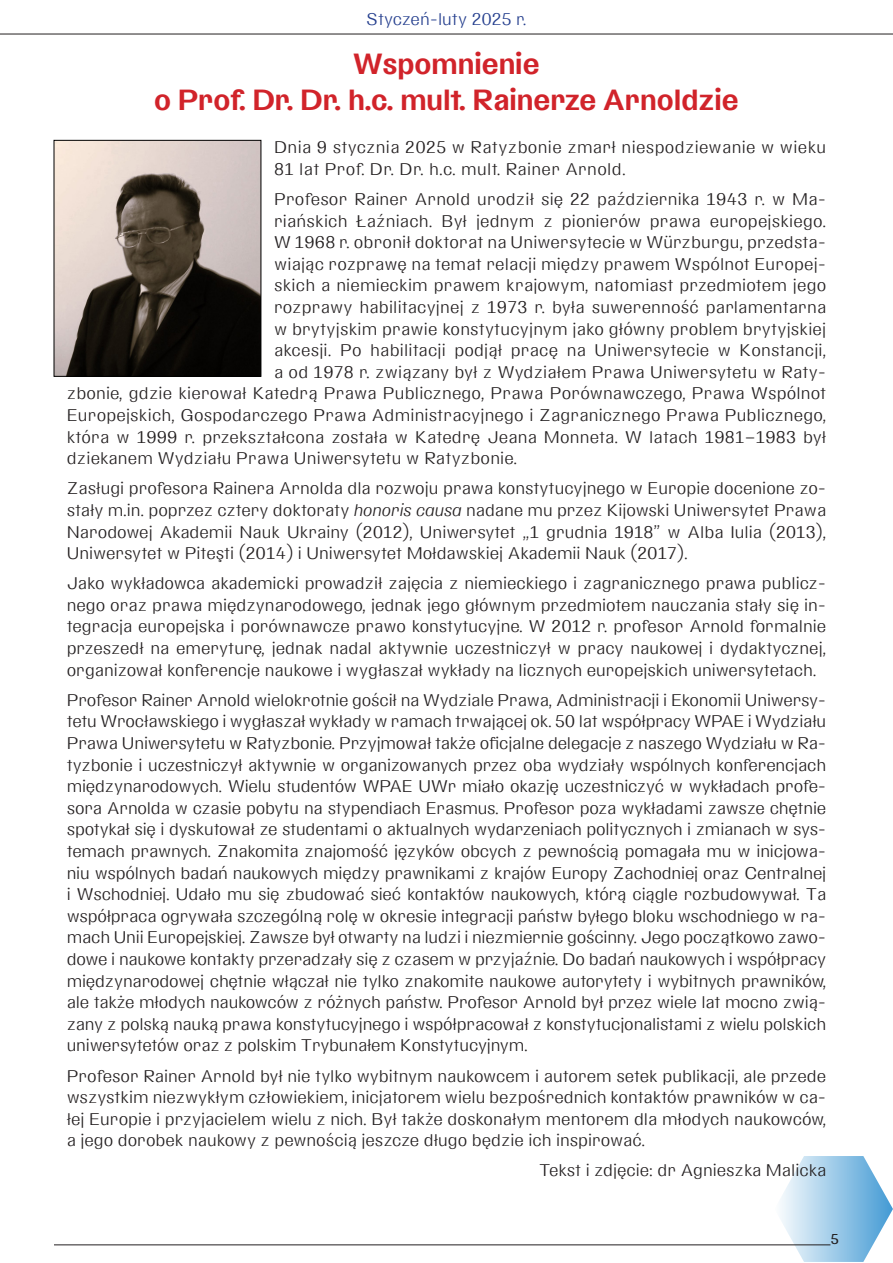
<style>
.page{position:relative;width:893px;height:1263px;background:#fff}
.page>*{position:absolute;margin:0;border:0;box-sizing:border-box;transform-origin:0 0}
.Tytuł{font:600 30px/36px "Leopoldina";color:#d1232a;text-align:center}
._01_tekst_glowny{font:100 18px/21.6px "Leopoldina";letter-spacing:.01em;color:#231f20;text-align:justify}
.t1{font:100 18px "Leopoldina";color:#253f8e}
.t2{font:300 15px "Leopoldina";color:#231f20}
.s1{font-style:italic}
</style>
<div class="page">
<hr style="left:0;top:34px;width:893px;height:1px;background:#231f20">
<svg style="left:774px;top:1156px;width:119px;height:106px"></svg>
<hr style="left:54px;top:1244px;width:776px;height:1px;background:#231f20">
<img style="left:56px;top:142px;width:203px;height:233px">
<div style="left:54px;top:140px;width:207px;height:237px;border:1px solid #000"></div>
<p class="t1" style="left:366px;top:7px;width:162px">Styczeń-luty 2025 r.</p>
<p class="Tytuł" style="left:154px;top:47px;width:586px">Wspomnienie<br>o Prof. Dr. Dr. h.c. mult. Rainerze Arnoldzie</p>
<p class="_01_tekst_glowny" style="left:274px;top:137px;width:554px">Dnia 9 stycznia 2025 w Ratyzbonie zmarł niespodziewanie w wieku<br>81 lat Prof. Dr. Dr. h.c. mult. Rainer Arnold.</p>
<p class="_01_tekst_glowny" style="left:274px;top:189px;width:554px">Profesor Rainer Arnold urodził się 22 października 1943 r. w Ma-</p>
<p class="_01_tekst_glowny" style="left:274px;top:210px;width:554px">riańskich Łaźniach. Był jednym z pionierów prawa europejskiego.</p>
<p class="_01_tekst_glowny" style="left:274px;top:232px;width:554px">W 1968 r. obronił doktorat na Uniwersytecie w Würzburgu, przedsta-</p>
<p class="_01_tekst_glowny" style="left:274px;top:253px;width:554px">wiając rozprawę na temat relacji między prawem Wspólnot Europej-</p>
<p class="_01_tekst_glowny" style="left:274px;top:275px;width:554px">skich a niemieckim prawem krajowym, natomiast przedmiotem jego</p>
<p class="_01_tekst_glowny" style="left:274px;top:297px;width:554px">rozprawy habilitacyjnej z 1973 r. była suwerenność parlamentarna</p>
<p class="_01_tekst_glowny" style="left:274px;top:318px;width:554px">w brytyjskim prawie konstytucyjnym jako główny problem brytyjskiej</p>
<p class="_01_tekst_glowny" style="left:274px;top:340px;width:554px">akcesji. Po habilitacji podjął pracę na Uniwersytecie w Konstancji,</p>
<p class="_01_tekst_glowny" style="left:274px;top:361px;width:554px">a od 1978 r. związany był z Wydziałem Prawa Uniwersytetu w Raty-</p>
<p class="_01_tekst_glowny" style="left:67px;top:383px;width:761px">zbonie, gdzie kierował Katedrą Prawa Publicznego, Prawa Porównawczego, Prawa Wspólnot</p>
<p class="_01_tekst_glowny" style="left:67px;top:405px;width:761px">Europejskich, Gospodarczego Prawa Administracyjnego i Zagranicznego Prawa Publicznego,</p>
<p class="_01_tekst_glowny" style="left:67px;top:426px;width:761px">która w 1999 r. przekształcona została w Katedrę Jeana Monneta. W latach 1981–1983 był</p>
<p class="_01_tekst_glowny" style="left:67px;top:448px;width:452px">dziekanem Wydziału Prawa Uniwersytetu w Ratyzbonie.</p>
<p class="_01_tekst_glowny" style="left:67px;top:478px;width:761px">Zasługi profesora Rainera Arnolda dla rozwoju prawa konstytucyjnego w Europie docenione zo&shy;stały m.in. poprzez cztery doktoraty <span class="s1">honoris causa</span> nadane mu przez Kijowski Uniwersytet Prawa Narodowej Akademii Nauk Ukrainy (2012), Uniwersytet „1 grudnia 1918” w Alba Iulia (2013), Uniwersytet w Piteşti (2014) i Uniwersytet Mołdawskiej Akademii Nauk (2017).</p>
<p class="_01_tekst_glowny" style="left:67px;top:573px;width:761px">Jako wykładowca akademicki prowadził zajęcia z niemieckiego i zagranicznego prawa publicz&shy;nego oraz prawa międzynarodowego, jednak jego głównym przedmiotem nauczania stały się in&shy;tegracja europejska i porównawcze prawo konstytucyjne. W 2012 r. profesor Arnold formalnie przeszedł na emeryturę, jednak nadal aktywnie uczestniczył w pracy naukowej i dydaktycznej, organizował konferencje naukowe i wygłaszał wykłady na licznych europejskich uniwersytetach.</p>
<p class="_01_tekst_glowny" style="left:67px;top:689px;width:761px">Profesor Rainer Arnold wielokrotnie gościł na Wydziale Prawa, Administracji i Ekonomii Uniwersy&shy;tetu Wrocławskiego i wygłaszał wykłady w ramach trwającej ok. 50 lat współpracy WPAE i Wydziału Prawa Uniwersytetu w Ratyzbonie. Przyjmował także oficjalne delegacje z naszego Wydziału w Ra&shy;tyzbonie i uczestniczył aktywnie w organizowanych przez oba wydziały wspólnych konferencjach międzynarodowych. Wielu studentów WPAE UWr miało okazję uczestniczyć w wykładach profe&shy;sora Arnolda w czasie pobytu na stypendiach Erasmus. Profesor poza wykładami zawsze chętnie spotykał się i dyskutował ze studentami o aktualnych wydarzeniach politycznych i zmianach w sys&shy;temach prawnych. Znakomita znajomość języków obcych z pewnością pomagała mu w inicjowa&shy;niu wspólnych badań naukowych między prawnikami z krajów Europy Zachodniej oraz Centralnej i Wschodniej. Udało mu się zbudować sieć kontaktów naukowych, którą ciągle rozbudowywał. Ta współpraca ogrywała szczególną rolę w okresie integracji państw byłego bloku wschodniego w ra&shy;mach Unii Europejskiej. Zawsze był otwarty na ludzi i niezmiernie gościnny. Jego początkowo zawo&shy;dowe i naukowe kontakty przeradzały się z czasem w przyjaźnie. Do badań naukowych i współpracy międzynarodowej chętnie włączał nie tylko znakomite naukowe autorytety i wybitnych prawników, ale także młodych naukowców z różnych państw. Profesor Arnold był przez wiele lat mocno zwią&shy;zany z polską nauką prawa konstytucyjnego i współpracował z konstytucjonalistami z wielu polskich uniwersytetów oraz z polskim Trybunałem Konstytucyjnym.</p>
<p class="_01_tekst_glowny" style="left:67px;top:1065px;width:761px">Profesor Rainer Arnold był nie tylko wybitnym naukowcem i autorem setek publikacji, ale przede wszystkim niezwykłym człowiekiem, inicjatorem wielu bezpośrednich kontaktów prawników w ca&shy;łej Europie i przyjacielem wielu z nich. Był także doskonałym mentorem dla młodych naukowców, a jego dorobek naukowy z pewnością jeszcze długo będzie ich inspirować.</p>
<p class="_01_tekst_glowny" style="left:539px;top:1160px;width:288px">Tekst i zdjęcie: dr Agnieszka Malicka</p>
<p class="t2" style="left:831px;top:1229px;width:10px">5</p>
</div>
